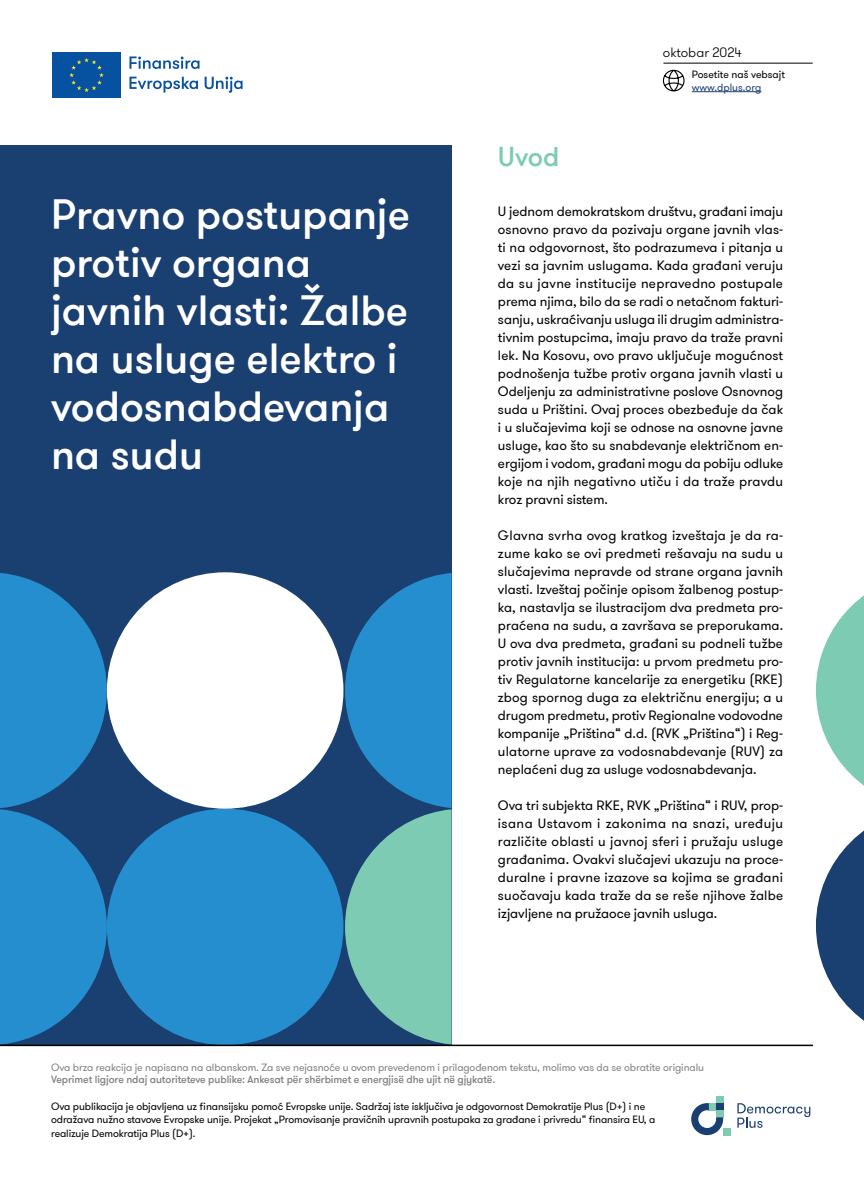
<style>
.page{position:relative;width:864px;height:1191px;background:#fff}
.page>*{position:absolute;margin:0;border:0;box-sizing:border-box;transform-origin:0 0}
.t1{font:500 42px/48px "GT Walsheim Pro";color:#fff}
.t2{font:500 27px "GT Walsheim Pro";color:#7ecbb3}
.t3{font:13.5px/18px "GT Walsheim Pro";color:#000;text-align:justify}
.t4{font:300 13.5px "GT Walsheim Pro";color:#000}
.t5{font:10.5px/13.5px "GT Walsheim Pro";letter-spacing:-.01em;color:#000}
.t6{font:10.5px "GT Walsheim Pro";letter-spacing:-.01em;color:#808285}
.t7{font:500 10.5px "GT Walsheim Pro";letter-spacing:-.01em;color:#808285}
.t8{font:10.5px "GT Walsheim Pro";color:#1a3f71}
</style>
<div class="page">
<div style="left:0;top:146px;width:451px;height:899px;background:#1a3f71"></div>
<div style="left:107px;top:808px;width:236px;height:237px;background:#258ece;border-radius:50%"></div>
<svg style="left:0;top:573px;width:107px;height:471px"></svg>
<div style="left:107px;top:572px;width:236px;height:236px;background:#fff;border-radius:50%"></div>
<svg style="left:345px;top:573px;width:106px;height:471px"></svg>
<svg style="left:816px;top:596px;width:47px;height:424px"></svg>
<hr style="left:0;top:1044px;width:812px;height:2px;background:#000">
<div style="left:715px;top:1096px;width:7px;height:7px;background:#7ecbb3"></div>
<div style="left:722px;top:1128px;width:8px;height:7px;background:#7ecbb3"></div>
<svg style="left:691px;top:1103px;width:31px;height:32px"></svg>
<svg style="left:737px;top:1103px;width:73px;height:24px"></svg>
<svg style="left:662px;top:69px;width:22px;height:23px"></svg>
<hr style="left:663px;top:63px;width:149px;height:1px;background:#000">
<hr style="left:691px;top:91px;width:70px;height:1px;background:#1a3f71">
<svg style="left:129px;top:77px;width:113px;height:16px"></svg>
<svg style="left:129px;top:56px;width:70px;height:13px"></svg>
<div style="left:52px;top:52px;width:69px;height:46px;background:#0651a0"></div>
<svg style="left:69px;top:58px;width:35px;height:34px"></svg>
<p class="t4" style="left:662px;top:43px;width:80px">oktobar 2024</p>
<h1 class="t1" style="left:51px;top:191px;width:360px">Pravno postupanje protiv organa javnih vlasti: Žalbe na usluge elektro i vodosnabdevanja na sudu</h1>
<p class="t5" style="left:691px;top:68px;width:95px">Posetite naš vebsajt</p>
<p class="t8" style="left:691px;top:81px;width:71px">www.dplus.org</p>
<h2 class="t2" style="left:497px;top:140px;width:63px">Uvod</h2>
<p class="t3" style="left:497px;top:203px;width:287px">U jednom demokratskom društvu, građani imaju osnovno pravo da pozivaju organe javnih vlas&shy;ti na odgovornost, što podrazumeva i pitanja u vezi sa javnim uslugama. Kada građani veruju da su javne institucije nepravedno postupale prema njima, bilo da se radi o netačnom fakturi&shy;sanju, uskraćivanju usluga ili drugim administra&shy;tivnim postupcima, imaju pravo da traže pravni lek. Na Kosovu, ovo pravo uključuje mogućnost podnošenja tužbe protiv organa javnih vlasti u Odeljenju za administrativne poslove Osnovnog suda u Prištini. Ovaj proces obezbeđuje da čak i u slučajevima koji se odnose na osnovne javne usluge, kao što su snabdevanje električnom en&shy;ergijom i vodom, građani mogu da pobiju odluke koje na njih negativno utiču i da traže pravdu kroz pravni sistem.</p>
<p class="t3" style="left:497px;top:527px;width:286px">Glavna svrha ovog kratkog izveštaja je da ra&shy;zume kako se ovi predmeti rešavaju na sudu u slučajevima nepravde od strane organa javnih vlasti. Izveštaj počinje opisom žalbenog postup&shy;ka, nastavlja se ilustracijom dva predmeta pro&shy;praćena na sudu, a završava se preporukama.<br>U ova dva predmeta, građani su podneli tužbe protiv javnih institucija: u prvom predmetu pro&shy;tiv Regulatorne kancelarije za energetiku (RKE) zbog spornog duga za električnu energiju; a u drugom predmetu, protiv Regionalne vodovodne kompanije „Priština“ d.d. (RVK „Priština“) i Reg&shy;ulatorne uprave za vodosnabdevanje (RUV) za neplaćeni dug za usluge vodosnabdevanja.</p>
<p class="t3" style="left:497px;top:797px;width:287px">Ova tri subjekta RKE, RVK „Priština“ i RUV, prop&shy;isana Ustavom i zakonima na snazi, uređuju različite oblasti u javnoj sferi i pružaju usluge građanima. Ovakvi slučajevi ukazuju na proce&shy;duralne i pravne izazove sa kojima se građani suočavaju kada traže da se reše njihove žalbe izjavljene na pružaoce javnih usluga.</p>
<p class="t6" style="left:51px;top:1060px;width:654px">Ova brza reakcija je napisana na albanskom. Za sve nejasnoće u ovom prevedenom i prilagođenom tekstu, molimo vas da se obratite originalu</p>
<p class="t7" style="left:51px;top:1072px;width:445px">Veprimet ligjore ndaj autoriteteve publike: Ankesat për shërbimet e energjisë dhe ujit në gjykatë.</p>
<p class="t5" style="left:51px;top:1099px;width:605px">Ova publikacija je objavljena uz finansijsku pomoć Evropske unije. Sadržaj iste isključiva je odgovornost Demokratije Plus (D+) i ne odražava nužno stavove Evropske unije. Projekat „Promovisanje pravičnih upravnih postupaka za građane i privredu“ finansira EU, a realizuje Demokratija Plus (D+).</p>
</div>
